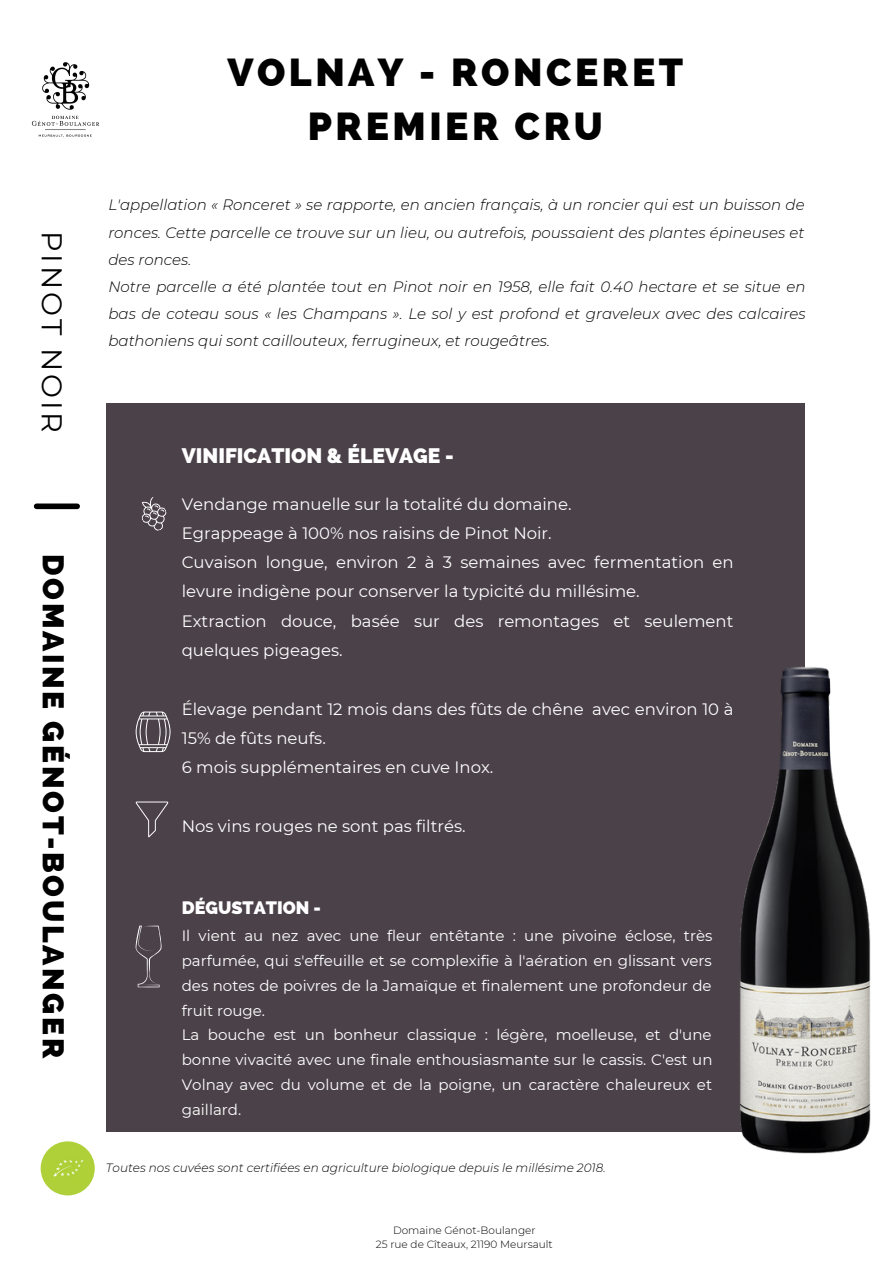
<style>
.page{position:relative;width:894px;height:1264px;background:#fff}
.page>*{position:absolute;margin:0;border:0;box-sizing:border-box;transform-origin:0 0}
.t1{font:800 39px/54px "Raleway";letter-spacing:.09em;color:#000;text-align:center}
.t2{font:800 30px "Raleway";letter-spacing:.09em;color:#000}
.t3{font:28.5px "Montserrat";letter-spacing:.1em;color:#000}
.t4{font:800 21px "Raleway";color:#fff}
.t5{font:800 18px "Raleway";color:#fff}
.t6{font:16.5px/29.2px "Montserrat";color:#fff}
.t7{font:italic 300 15px/27px "Montserrat";color:#000}
.t8{font:15px/24.8px "Montserrat";color:#fff}
.t9{font:italic 300 12px "Montserrat";color:#000}
.t10{font:300 10.5px/14px "Montserrat";color:#000;text-align:center}
</style>
<div class="page">
<div style="left:37px;top:503px;width:40px;height:6px;background:#000"></div>
<div style="left:106px;top:403px;width:698px;height:729px;background:#4b4148"></div>
<div style="left:41px;top:1141px;width:54px;height:54px;background:#afd038;border-radius:50%"></div>
<img style="left:53px;top:1160px;width:31px;height:17px">
<svg style="left:141px;top:497px;width:26px;height:34px"></svg>
<img style="left:739px;top:666px;width:130px;height:487px">
<img style="left:31px;top:62px;width:69px;height:76px">
<svg style="left:136px;top:711px;width:34px;height:41px"></svg>
<svg style="left:136px;top:801px;width:32px;height:36px"></svg>
<svg style="left:136px;top:925px;width:25px;height:62px"></svg>
<h3 class="t3" style="left:69px;top:231px;width:204px;rotate:90deg">PINOT NOIR</h3>
<h2 class="t2" style="left:71px;top:554px;width:505px;rotate:90deg">DOMAINE GÉNOT-BOULANGER</h2>
<h1 class="t1" style="left:227px;top:46px;width:457px">VOLNAY - RONCERET<br>PREMIER CRU</h1>
<p class="t7" style="left:108px;top:191px;width:698px">L'appellation « Ronceret » se rapporte, en ancien français, à un roncier qui est un buisson de ronces. Cette parcelle ce trouve sur un lieu, ou autrefois, poussaient des plantes épineuses et des ronces.<br>Notre parcelle a été plantée tout en Pinot noir en 1958, elle fait 0.40 hectare et se situe en bas de coteau sous « les Champans ». Le sol y est profond et graveleux avec des calcaires bathoniens qui sont caillouteux, ferrugineux, et rougeâtres.</p>
<h3 class="t4" style="left:182px;top:443px;width:273px">VINIFICATION &amp; ÉLEVAGE -</h3>
<p class="t6" style="left:182px;top:489px;width:553px">Vendange manuelle sur la totalité du domaine.<br>Egrappeage à 100% nos raisins de Pinot Noir.<br>Cuvaison longue, environ 2 à 3 semaines avec fermentation en levure indigène pour conserver la typicité du millésime.<br>Extraction douce, basée sur des remontages et seulement quelques pigeages.</p>
<p class="t6" style="left:182px;top:694px;width:553px">Élevage pendant 12 mois dans des fûts de chêne avec environ 10 à<br>15% de fûts neufs.<br>6 mois supplémentaires en cuve Inox.</p>
<p class="t6" style="left:182px;top:811px;width:285px">Nos vins rouges ne sont pas filtrés.</p>
<p class="t5" style="left:182px;top:897px;width:141px">DÉGUSTATION -</p>
<p class="t8" style="left:182px;top:923px;width:532px">Il vient au nez avec une fleur entêtante : une pivoine éclose, très parfumée, qui s'effeuille et se complexifie à l'aération en glissant vers des notes de poivres de la Jamaïque et finalement une profondeur de fruit rouge.<br>La bouche est un bonheur classique : légère, moelleuse, et d'une bonne vivacité avec une finale enthousiasmante sur le cassis. C'est un Volnay avec du volume et de la poigne, un caractère chaleureux et gaillard.</p>
<p class="t9" style="left:106px;top:1160px;width:501px">Toutes nos cuvées sont certifiées en agriculture biologique depuis le millésime 2018.</p>
<p class="t10" style="left:376px;top:1223px;width:178px">Domaine Génot-Boulanger<br>25 rue de Cîteaux, 21190 Meursault</p>
</div>
